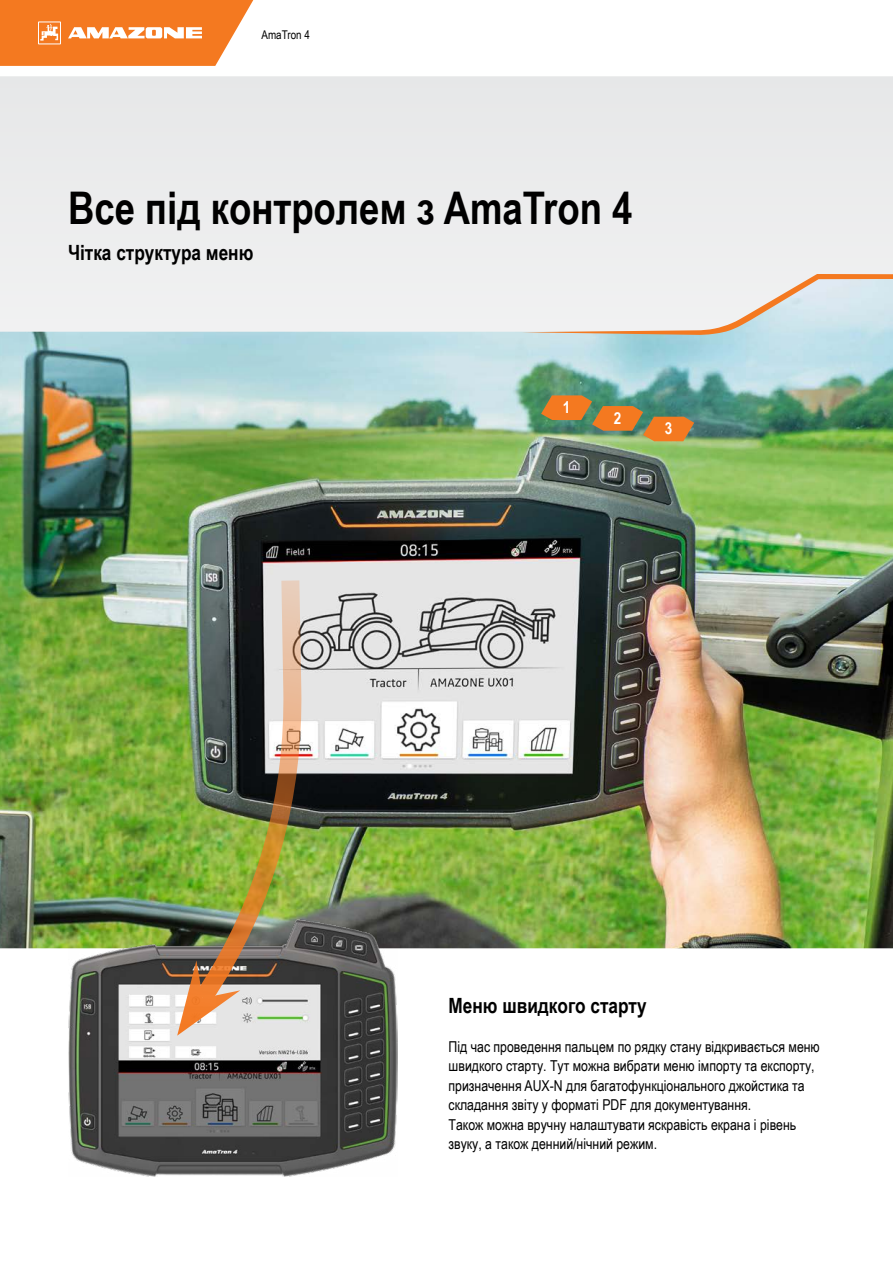
<style>
.page{position:relative;width:893px;height:1263px;background:#fff}
.page>*{position:absolute;margin:0;border:0;box-sizing:border-box;transform-origin:0 0}
.t1{font:700 45px "Arial Narrow";color:#000}
.t2{font:700 21px "Arial Narrow";color:#000}
.t3{font:700 16.5px "Arial Narrow";color:#fff}
.t4{font:15px/19.5px "Arial Narrow";color:#000}
.t5{font:12px "Arial Narrow";color:#000}
</style>
<div class="page">
<div style="left:0;top:77px;width:892px;height:200px;background:#ebebec"></div>
<hr style="left:892px;top:77px;width:1px;height:255px;background:#ebebec">
<img style="left:0;top:277px;width:893px;height:671px">
<img style="left:68px;top:919px;width:330px;height:257px">
<img style="left:541px;top:395px;width:153px;height:46px">
<svg style="left:521px;top:274px;width:372px;height:61px"></svg>
<img style="left:178px;top:571px;width:130px;height:452px">
<svg style="left:177px;top:960px;width:63px;height:76px;background:#ce9e7c"></svg>
<svg style="left:0;top:0;width:254px;height:66px;background:#f58d42"></svg>
<p class="t5" style="left:261px;top:25px;width:50px">AmaTron 4</p>
<h1 class="t1" style="left:68px;top:174px;width:566px">Все під контролем з AmaTron 4</h1>
<h2 class="t2" style="left:68px;top:237px;width:187px">Чітка структура меню</h2>
<p class="t3" style="left:563px;top:395px;width:9px">1</p>
<p class="t3" style="left:614px;top:405px;width:9px">2</p>
<p class="t3" style="left:665px;top:416px;width:9px">3</p>
<h2 class="t2" style="left:449px;top:989px;width:200px">Меню швидкого старту</h2>
<p class="t4" style="left:449px;top:1036px;width:373px">Під час проведення пальцем по рядку стану відкривається меню швидкого старту. Тут можна вибрати меню імпорту та експорту, призначення AUX-N для багатофункціонального джойстика та складання звіту у форматі PDF для документування.<br>Також можна вручну налаштувати яскравість екрана і рівень звуку, а також денний/нічний режим.</p>
</div>
